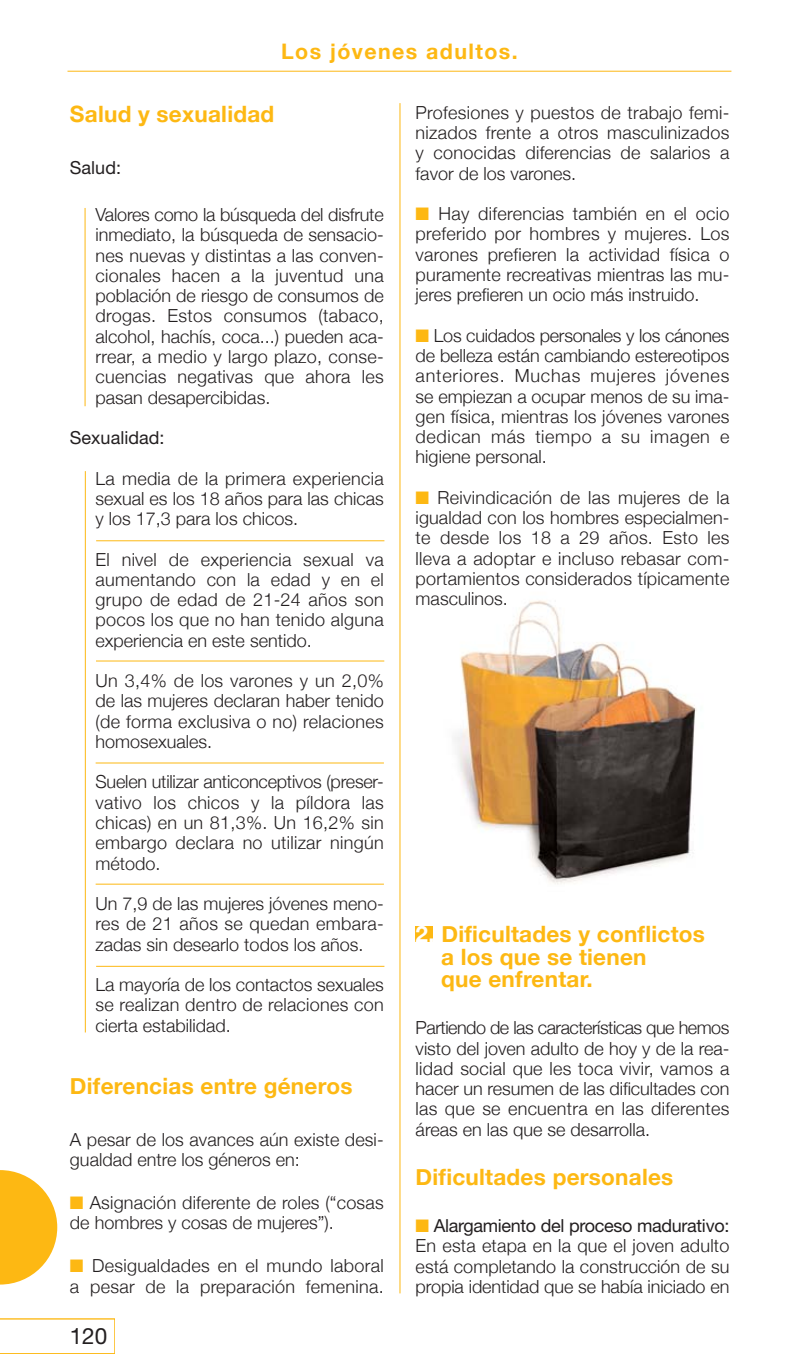
<style>
.page{position:relative;width:798px;height:1372px;background:#fff}
.page>*{position:absolute;margin:0;border:0;box-sizing:border-box;transform-origin:0 0}
.t1{font:700 22.5px/22.3px "Helvetica Neue";letter-spacing:.01em;color:#fdb813}
.t2{font:22.5px "Helvetica Neue";color:#231f20}
.t3{font:700 21.38px "Helvetica Neue";letter-spacing:.065em;color:#fdb813}
.t4{font:300 18px/20.2px "Helvetica Neue";letter-spacing:.01em;color:#231f20;text-align:justify}
.t5{font:18px "Helvetica Neue";color:#231f20}
.s1{color:#fdb813}
.s2{color:#fff}
.s3{font-weight:400}
</style>
<div class="page">
<img style="left:454px;top:600px;width:243px;height:284px">
<div style="left:415px;top:926px;width:18px;height:15px;background:#fdb813"></div>
<hr style="left:67px;top:71px;width:664px;height:1px;background:#fdb813">
<svg style="left:0;top:1318px;width:115px;height:35px"></svg>
<hr style="left:399px;top:103px;width:1px;height:1190px;background:#fdb813">
<svg style="left:0;top:1170px;width:57px;height:114px"></svg>
<hr style="left:85px;top:208px;width:1px;height:198px;background:#fdb813">
<hr style="left:85px;top:471px;width:1px;height:561px;background:#fdb813">
<hr style="left:96px;top:660px;width:288px;height:1px;background:#fdb813">
<hr style="left:96px;top:540px;width:288px;height:1px;background:#fdb813">
<hr style="left:96px;top:762px;width:288px;height:1px;background:#fdb813">
<hr style="left:96px;top:883px;width:288px;height:1px;background:#fdb813">
<hr style="left:96px;top:965px;width:288px;height:1px;background:#fdb813">
<p class="t3" style="left:281px;top:38px;width:238px">Los jóvenes adultos.</p>
<p class="t1" style="left:70px;top:102px;width:206px">Salud y sexualidad</p>
<p class="t5" style="left:70px;top:161px;width:53px">Salud:</p>
<p class="t4" style="left:95px;top:204px;width:289px">Valores como la búsqueda del disfrute inmediato, la búsqueda de sensacio&shy;nes nuevas y distintas a las conven&shy;cionales hacen a la juventud una población de riesgo de consumos de drogas. Estos consumos (tabaco, alcohol, hachís, coca...) pueden aca&shy;rrear, a medio y largo plazo, conse&shy;cuencias negativas que ahora les pasan desapercibidas.</p>
<p class="t5" style="left:70px;top:431px;width:96px">Sexualidad:</p>
<p class="t4" style="left:95px;top:467px;width:289px">La media de la primera experiencia sexual es los 18 años para las chicas y los 17,3 para los chicos.</p>
<p class="t4" style="left:95px;top:548px;width:289px">El nivel de experiencia sexual va aumentando con la edad y en el grupo de edad de 21-24 años son pocos los que no han tenido alguna experiencia en este sentido.</p>
<p class="t4" style="left:95px;top:670px;width:289px">Un 3,4% de los varones y un 2,0% de las mujeres declaran haber tenido (de forma exclusiva o no) relaciones homosexuales.</p>
<p class="t4" style="left:95px;top:771px;width:289px">Suelen utilizar anticonceptivos (preser&shy;vativo los chicos y la píldora las chicas) en un 81,3%. Un 16,2% sin embargo declara no utilizar ningún método.</p>
<p class="t4" style="left:95px;top:893px;width:289px">Un 7,9 de las mujeres jóvenes meno&shy;res de 21 años se quedan embara&shy;zadas sin desearlo todos los años.</p>
<p class="t4" style="left:95px;top:974px;width:289px">La mayoría de los contactos sexuales se realizan dentro de relaciones con cierta estabilidad.</p>
<p class="t1" style="left:70px;top:1074px;width:284px">Diferencias entre géneros</p>
<p class="t4" style="left:70px;top:1129px;width:315px">A pesar de los avances aún existe desi&shy;gualdad entre los géneros en:</p>
<p class="t4" style="left:70px;top:1192px;width:315px"><span class="s1">■</span> Asignación diferente de roles (“cosas de hombres y cosas de mujeres”).</p>
<p class="t4" style="left:70px;top:1255px;width:315px"><span class="s1">■</span> Desigualdades en el mundo laboral a pesar de la preparación femenina.</p>
<p class="t2" style="left:70px;top:1327px;width:39px">120</p>
<p class="t4" style="left:415px;top:102px;width:315px">Profesiones y puestos de trabajo femi&shy;nizados frente a otros masculinizados y conocidas diferencias de salarios a favor de los varones.</p>
<p class="t4" style="left:415px;top:203px;width:315px"><span class="s1">■</span> Hay diferencias también en el ocio preferido por hombres y mujeres. Los varones prefieren la actividad física o puramente recreativas mientras las mu&shy;jeres prefieren un ocio más instruido.</p>
<p class="t4" style="left:415px;top:325px;width:315px"><span class="s1">■</span> Los cuidados personales y los cánones de belleza están cambiando estereotipos anteriores. Muchas mujeres jóvenes se empiezan a ocupar menos de su ima&shy;gen física, mientras los jóvenes varones dedican más tiempo a su imagen e higiene personal.</p>
<p class="t4" style="left:415px;top:487px;width:315px"><span class="s1">■</span> Reivindicación de las mujeres de la igualdad con los hombres especialmen&shy;te desde los 18 a 29 años. Esto les lleva a adoptar e incluso rebasar com&shy;portamientos considerados típicamente masculinos.</p>
<p class="t1" style="left:441px;top:922px;width:265px;text-indent:-26px"><span class="s2">2.</span> Dificultades y conflictos a los que se tienen<br>que enfrentar.</p>
<p class="t4" style="left:415px;top:1017px;width:315px">Partiendo de las características que hemos visto del joven adulto de hoy y de la rea&shy;lidad social que les toca vivir, vamos a hacer un resumen de las dificultades con las que se encuentra en las diferentes áreas en las que se desarrolla.</p>
<p class="t1" style="left:415px;top:1165px;width:259px">Dificultades personales</p>
<p class="t4" style="left:415px;top:1215px;width:315px"><span class="s1">■</span> <span class="s3">Alargamiento del proceso madurativo:<br></span>En esta etapa en la que el joven adulto está completando la construcción de su propia identidad que se había iniciado en</p>
</div>
